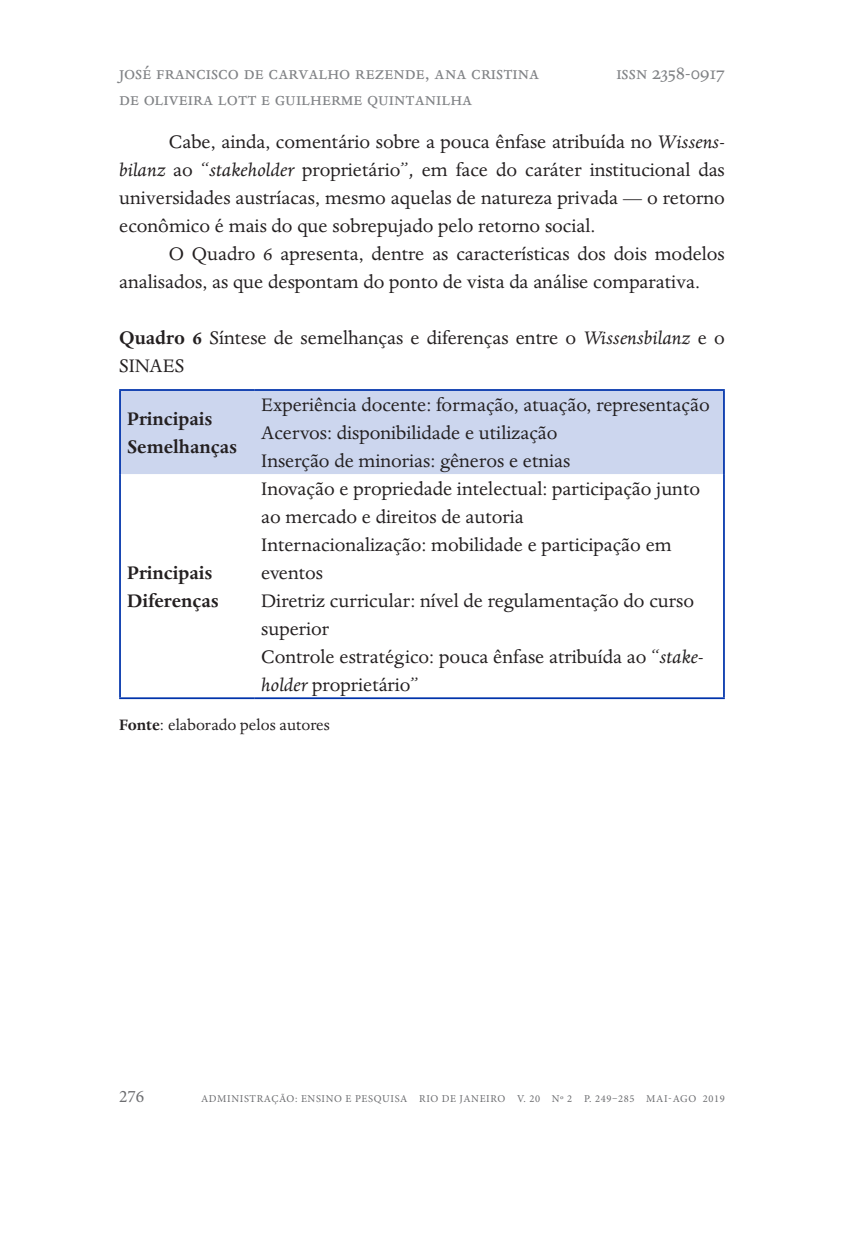
<style>
.page{position:relative;width:844px;height:1241px;background:#fff}
.page>*{position:absolute;margin:0;border:0;box-sizing:border-box;transform-origin:0 0}
.Corpo_esquerda{font:21px/28px "Dante MT Std";color:#231f20}
.Corpo_do_texto{font:21px/28px "Dante MT Std";color:#231f20;text-align:justify}
.t1{font:21px/26.2px "Dante MT Std";color:#808285}
.Corpo_esquerda-2{font:700 21px/28px "Dante MT Std";color:#231f20}
.Corpo_esquerda-3{font:17.5px "Dante MT Std";color:#231f20}
.t2{font:17.5px "Minion Pro";color:#6c6d70}
.t3{font:10.5px "Minion Pro";letter-spacing:.06em;color:#6c6d70}
.s1{font-style:italic}
.s2{font-weight:700}
</style>
<div class="page">
<div style="left:121px;top:391px;width:602px;height:83px;background:#ccd6ee"></div>
<hr style="left:119px;top:389px;width:135px;height:2px;background:#0033ab">
<hr style="left:119px;top:391px;width:2px;height:83px;background:#0033ab">
<hr style="left:254px;top:389px;width:470px;height:2px;background:#0033ab">
<hr style="left:723px;top:391px;width:1px;height:83px;background:#0033ab">
<hr style="left:119px;top:474px;width:2px;height:223px;background:#0033ab">
<hr style="left:723px;top:474px;width:1px;height:223px;background:#0033ab">
<hr style="left:119px;top:697px;width:135px;height:2px;background:#0033ab">
<hr style="left:254px;top:697px;width:470px;height:2px;background:#0033ab">
<p class="t1" style="left:119px;top:59px;width:421px">josé francisco de carvalho rezende, ana cristina de oliveira lott e guilherme quintanilha</p>
<p class="Corpo_do_texto" style="left:119px;top:128px;width:607px;text-indent:50px">Cabe, ainda, comentário sobre a pouca ênfase atribuída no <span class="s1">Wissens&shy;bilanz</span> ao “<span class="s1">stakeholder</span> proprietário”<span class="s1">,</span> em face do caráter institucional das universidades austríacas, mesmo aquelas de natureza privada — o retorno econômico é mais do que sobrepujado pelo retorno social.</p>
<p class="Corpo_do_texto" style="left:119px;top:240px;width:607px;text-indent:50px">O Quadro 6 apresenta, dentre as características dos dois modelos analisados, as que despontam do ponto de vista da análise comparativa.</p>
<p class="Corpo_esquerda" style="left:119px;top:324px;width:607px"><span class="s2">Quadro 6</span> Síntese de semelhanças e diferenças entre o <span class="s1">Wissensbilanz</span> e o<br>SINAES</p>
<p class="Corpo_esquerda-2" style="left:127px;top:405px;width:112px">Principais<br>Semelhanças</p>
<p class="t1" style="left:616px;top:59px;width:110px">issn 2358-0917</p>
<p class="Corpo_esquerda" style="left:261px;top:391px;width:450px">Experiência docente: formação, atuação, representação</p>
<p class="Corpo_esquerda" style="left:261px;top:419px;width:298px">Acervos: disponibilidade e utilização</p>
<p class="Corpo_esquerda" style="left:261px;top:447px;width:311px">Inserção de minorias: gêneros e etnias</p>
<p class="Corpo_esquerda" style="left:261px;top:475px;width:440px">Inovação e propriedade intelectual: participação junto ao mercado e direitos de autoria</p>
<p class="Corpo_esquerda" style="left:261px;top:531px;width:412px">Internacionalização: mobilidade e participação em eventos</p>
<p class="Corpo_esquerda" style="left:261px;top:587px;width:434px">Diretriz curricular: nível de regulamentação do curso superior</p>
<p class="Corpo_esquerda" style="left:261px;top:643px;width:444px">Controle estratégico: pouca ênfase atribuída ao “<span class="s1">stake&shy;holder</span> proprietário”</p>
<p class="Corpo_esquerda-3" style="left:119px;top:714px;width:212px"><span class="s2">Fonte</span>: elaborado pelos autores</p>
<p class="Corpo_esquerda-2" style="left:127px;top:559px;width:93px">Principais<br>Diferenças</p>
<p class="t2" style="left:119px;top:1084px;width:27px">276</p>
<p class="t3" style="left:201px;top:1091px;width:525px">ADMINISTRAÇÃO: ENSINO E PESQUISA RIO DE JANEIRO V. 20 No 2 P. 249–285 MAI-AGO 2019</p>
</div>
